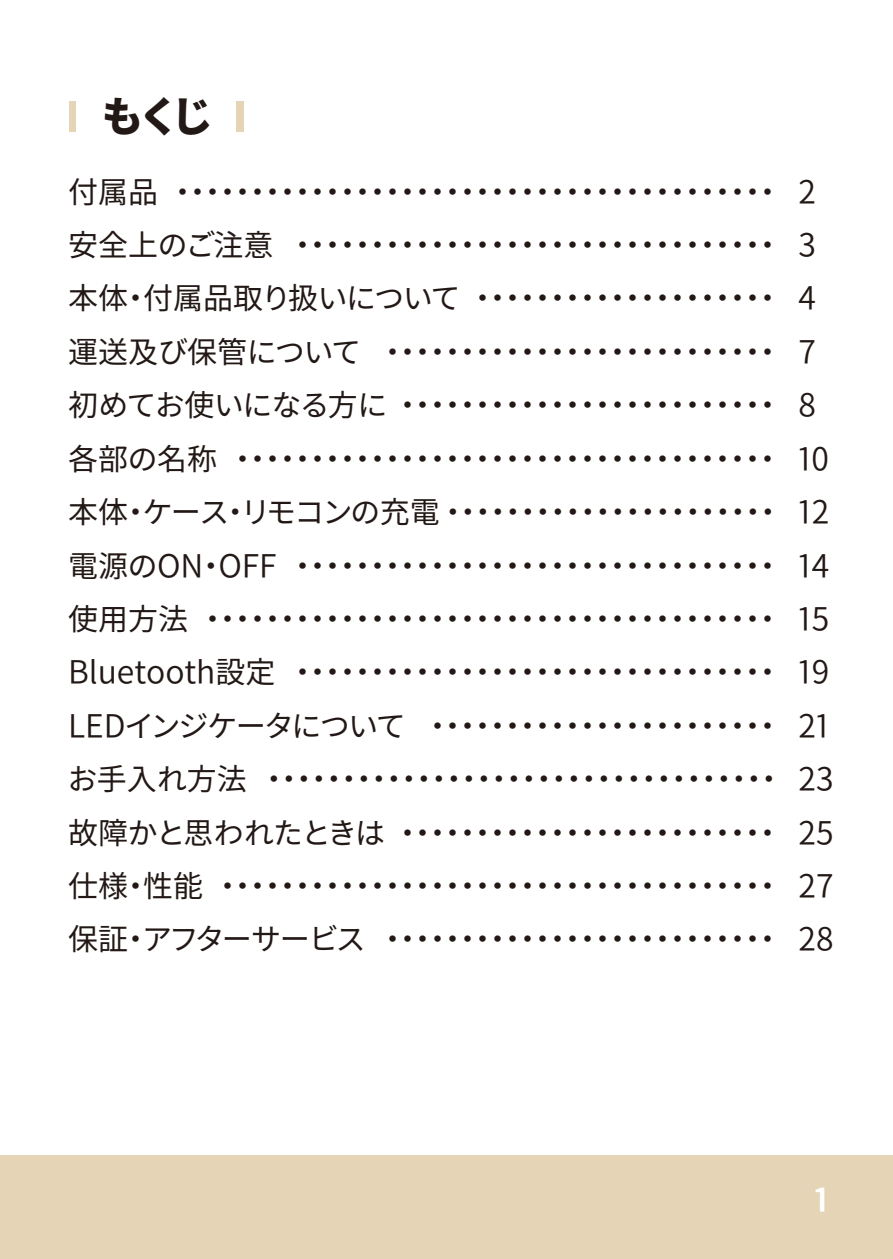
<style>
.page{position:relative;width:893px;height:1259px;background:#fff}
.page>*{position:absolute;margin:0;border:0;box-sizing:border-box;transform-origin:0 0}
.t1{font:42px "Gen Ei Gothic P H";color:#221815}
.t2{font:30px/53.4px "Gen Ei Gothic P R";color:#221815}
.t3{font:30px "Gen Ei Gothic P B";color:#fff}
</style>
<div class="page">
<div style="left:237px;top:102px;width:7px;height:30px;background:#e5d4b6"></div>
<div style="left:69px;top:102px;width:7px;height:30px;background:#e5d4b6"></div>
<div style="left:0;top:1156px;width:893px;height:103px;background:#e5d4b6"></div>
<h1 class="t1" style="left:102px;top:84px;width:111px">もくじ</h1>
<p class="t2" style="left:68px;top:164px;width:762px">付属品・・・・・・・・・・・・・・・・・・・・・・・・・・・・・・・・・・・・・・・・ 2安全上のご注意 ・・・・・・・・・・・・・・・・・・・・・・・・・・・・・・・・ 3本体・付属品取り扱いについて・・・・・・・・・・・・・・・・・・・・ 4運送及び保管について ・・・・・・・・・・・・・・・・・・・・・・・・・・ 7初めてお使いになる方に・・・・・・・・・・・・・・・・・・・・・・・・・ 8各部の名称 ・・・・・・・・・・・・・・・・・・・・・・・・・・・・・・・・・・・・ 10本体・ケース・リモコンの充電・・・・・・・・・・・・・・・・・・・・・・ 12電源のON・OFF ・・・・・・・・・・・・・・・・・・・・・・・・・・・・・・・・ 14使用方法・・・・・・・・・・・・・・・・・・・・・・・・・・・・・・・・・・・・・・ 15<br>Bluetooth設定 ・・・・・・・・・・・・・・・・・・・・・・・・・・・・・・・・ 19</p>
<p class="t2" style="left:68px;top:698px;width:767px">LEDインジケータについて ・・・・・・・・・・・・・・・・・・・・・・・ 21お手入れ方法 ・・・・・・・・・・・・・・・・・・・・・・・・・・・・・・・・・・ 23</p>
<p class="t2" style="left:68px;top:805px;width:767px;text-align:justify">故障かと思われたときは・・・・・・・・・・・・・・・・・・・・・・・・・ 25仕様・性能・・・・・・・・・・・・・・・・・・・・・・・・・・・・・・・・・・・・・ 27保証・アフターサービス ・・・・・・・・・・・・・・・・・・・・・・・・・・ 28</p>
<p class="t3" style="left:814px;top:1176px;width:17px">1</p>
</div>
